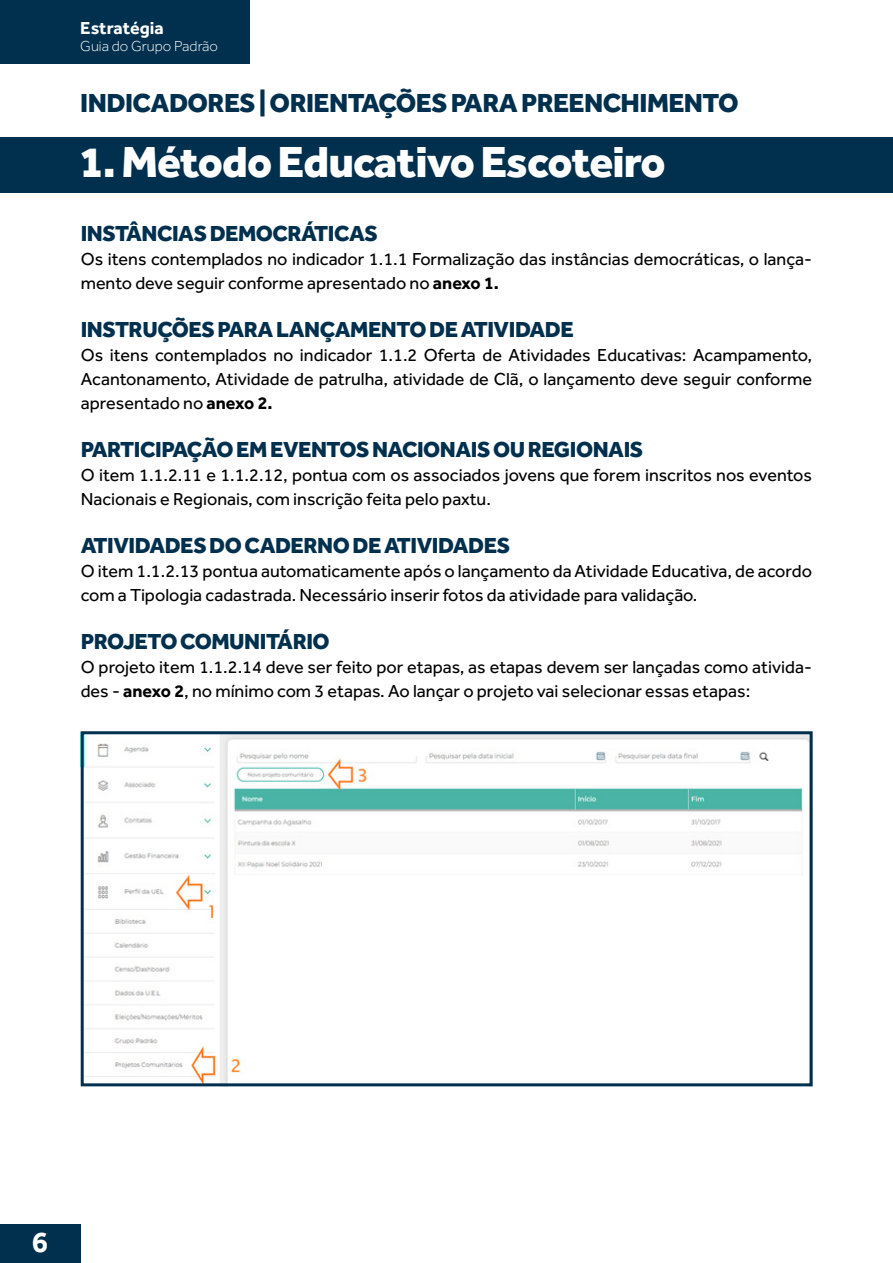
<style>
.page{position:relative;width:893px;height:1263px;background:#fff}
.page>*{position:absolute;margin:0;border:0;box-sizing:border-box;transform-origin:0 0}
.t1{font:800 45px "Effra";letter-spacing:-.02em;color:#fff}
.t2{font:700 30px "Effra";color:#fff}
.t3{font:800 27px "Effra";letter-spacing:-.02em;color:#01304e}
.t4{font:800 22.5px "Effra";letter-spacing:-.02em;color:#01304e}
.t5{font:18px/24px "Effra";color:#000}
.t6{font:700 18px "Effra";color:#fff}
.t7{font:300 15px "Effra";color:#fff}
.s1{font-weight:700}
</style>
<div class="page">
<div style="left:0;top:0;width:249px;height:64px;background:#01304e"></div>
<div style="left:0;top:1225px;width:80px;height:38px;background:#01304e"></div>
<div style="left:0;top:137px;width:893px;height:55px;background:#01304e"></div>
<img style="left:85px;top:735px;width:724px;height:347px">
<div style="left:81px;top:731px;width:732px;height:355px;border:3px solid #01304e"></div>
<p class="t6" style="left:80px;top:17px;width:85px">Estratégia</p>
<p class="t7" style="left:80px;top:38px;width:139px">Guia do Grupo Padrão</p>
<h3 class="t3" style="left:80px;top:86px;width:660px">INDICADORES | ORIENTAÇÕES PARA PREENCHIMENTO</h3>
<h1 class="t1" style="left:81px;top:134px;width:586px">1. Método Educativo Escoteiro</h1>
<p class="t4" style="left:81px;top:220px;width:298px">INSTÂNCIAS DEMOCRÁTICAS</p>
<p class="t5" style="left:81px;top:247px;width:733px">Os itens contemplados no indicador 1.1.1 Formalização das instâncias democráticas, o lança&shy;mento deve seguir conforme apresentado no <span class="s1">anexo 1.</span></p>
<p class="t4" style="left:81px;top:316px;width:495px">INSTRUÇÕES PARA LANÇAMENTO DE ATIVIDADE</p>
<p class="t5" style="left:81px;top:343px;width:733px;text-align:justify">Os itens contemplados no indicador 1.1.2 Oferta de Atividades Educativas: Acampamento, Acantonamento, Atividade de patrulha, atividade de Clã, o lançamento deve seguir conforme apresentado no <span class="s1">anexo 2.</span></p>
<p class="t4" style="left:81px;top:436px;width:564px">PARTICIPAÇÃO EM EVENTOS NACIONAIS OU REGIONAIS</p>
<p class="t5" style="left:81px;top:463px;width:733px">O item 1.1.2.11 e 1.1.2.12, pontua com os associados jovens que forem inscritos nos eventos<br>Nacionais e Regionais, com inscrição feita pelo paxtu.</p>
<p class="t4" style="left:81px;top:532px;width:431px">ATIVIDADES DO CADERNO DE ATIVIDADES</p>
<p class="t5" style="left:81px;top:559px;width:733px">O item 1.1.2.13 pontua automaticamente após o lançamento da Atividade Educativa, de acordo com a Tipologia cadastrada. Necessário inserir fotos da atividade para validação.</p>
<p class="t4" style="left:81px;top:628px;width:251px">PROJETO COMUNITÁRIO</p>
<p class="t5" style="left:81px;top:655px;width:733px">O projeto item 1.1.2.14 deve ser feito por etapas, as etapas devem ser lançadas como ativida&shy;des - <span class="s1">anexo 2</span>, no mínimo com 3 etapas. Ao lançar o projeto vai selecionar essas etapas:</p>
<h2 class="t2" style="left:32px;top:1224px;width:18px">6</h2>
</div>
